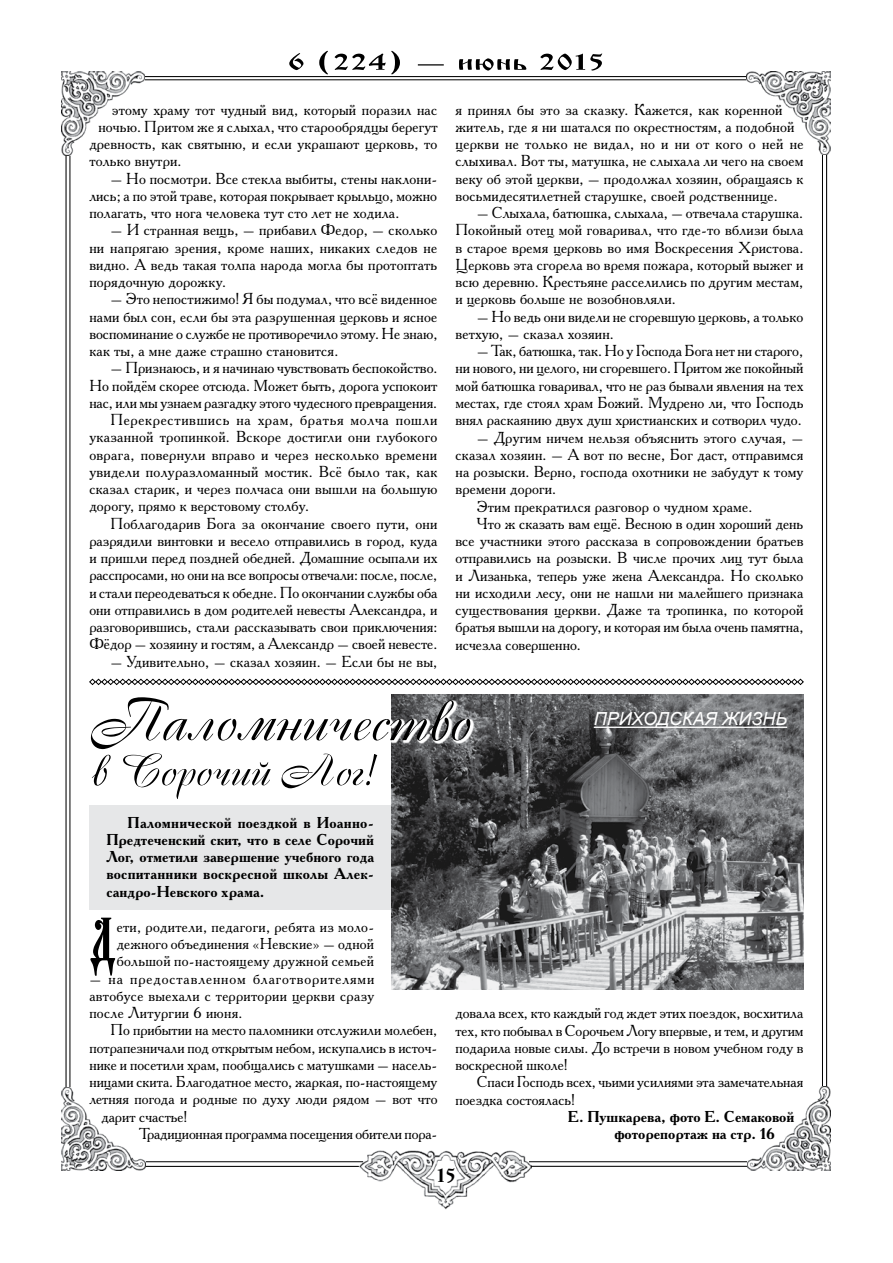
<style>
.page{position:relative;width:893px;height:1263px;background:#fff}
.page>*{position:absolute;margin:0;border:0;box-sizing:border-box;transform-origin:0 0}
.t1{font:65.1px "Evangelie";color:#000;scale:.8 1}
.t2{font:19.5px "Izhitsa";color:#000}
.t3{font:italic 18px "Arial";color:#fff}
.t4{font:15.9px/17.2px "Academy C";letter-spacing:.01em;color:#000;text-align:justify}
.t5{font:15.9px "Academy C";letter-spacing:-.01em;color:#000}
.t6{font:15.9px "Academy C";letter-spacing:.04em;color:#000}
.t7{font:15.75px/17.2px "Academy C";color:#000;text-align:justify}
.t8{font:700 15.75px/17.2px "Academy C";color:#000}
</style>
<div class="page">
<img style="left:357px;top:1150px;width:174px;height:59px">
<hr style="left:129px;top:76px;width:632px;height:1px;background:#000">
<hr style="left:132px;top:80px;width:629px;height:1px;background:#000">
<hr style="left:66px;top:155px;width:1px;height:952px;background:#000">
<hr style="left:70px;top:155px;width:1px;height:952px;background:#000">
<hr style="left:826px;top:153px;width:1px;height:951px;background:#000">
<hr style="left:822px;top:153px;width:1px;height:952px;background:#000">
<hr style="left:131px;top:1161px;width:232px;height:1px;background:#000">
<hr style="left:132px;top:1166px;width:227px;height:1px;background:#000">
<hr style="left:529px;top:1161px;width:232px;height:1px;background:#000">
<hr style="left:531px;top:1166px;width:232px;height:1px;background:#000">
<img style="left:62px;top:72px;width:82px;height:83px">
<img style="left:747px;top:72px;width:83px;height:82px">
<img style="left:748px;top:1086px;width:82px;height:84px">
<img style="left:62px;top:1088px;width:83px;height:82px">
<svg style="left:289px;top:51px;width:313px;height:24px"></svg>
<div style="left:89px;top:805px;width:302px;height:105px;background:#e6e7e8"></div>
<svg style="left:89px;top:678px;width:715px;height:7px"></svg>
<img style="left:391px;top:694px;width:413px;height:295px">
<svg style="left:90px;top:696px;width:384px;height:56px"></svg>
<svg style="left:91px;top:697px;width:379px;height:102px"></svg>
<hr style="left:594px;top:727px;width:193px;height:1px;background:#fff">
<p class="t4" style="left:112px;top:100px;width:327px">этому храму тот чудный вид, который поразил нас</p>
<p class="t4" style="left:98px;top:118px;width:341px">ночью. Притом же я слыхал, что старообрядцы берегут</p>
<p class="t4" style="left:89px;top:135px;width:350px">древность, как святыню, и если украшают церковь, то</p>
<p class="t4" style="left:89px;top:152px;width:94px">только внутри.</p>
<p class="t4" style="left:89px;top:169px;width:349px;text-indent:21px">– Но посмотри. Все стекла выбиты, стены наклони&shy;лись; а по этой траве, которая покрывает крыльцо, можно полагать, что нога человека тут сто лет не ходила.</p>
<p class="t4" style="left:89px;top:221px;width:350px;text-indent:21px">– И странная вещь, – прибавил Федор, – сколько ни напрягаю зрения, кроме наших, никаких следов не видно. А ведь такая толпа народа могла бы протоптать порядочную дорожку.</p>
<p class="t4" style="left:89px;top:290px;width:350px;text-indent:21px">– Это непостижимо! Я бы подумал, что всё виденное нами был сон, если бы эта разрушенная церковь и ясное воспоминание о службе не противоречило этому. Не знаю, как ты, а мне даже страшно становится.</p>
<p class="t4" style="left:111px;top:359px;width:328px">– Признаюсь, и я начинаю чувствовать беспокойство.</p>
<p class="t4" style="left:89px;top:376px;width:350px">Но пойдём скорее отсюда. Может быть, дорога успокоит</p>
<p class="t4" style="left:89px;top:394px;width:349px">нас, или мы узнаем разгадку этого чудесного превращения.</p>
<p class="t6" style="left:111px;top:410px;width:328px">Перекрестившись на храм, братья молча пошли</p>
<p class="t4" style="left:89px;top:428px;width:349px">указанной тропинкой. Вскоре достигли они глубокого</p>
<p class="t4" style="left:89px;top:445px;width:349px">оврага, повернули вправо и через несколько времени</p>
<p class="t4" style="left:89px;top:463px;width:350px">увидели полуразломанный мостик. Всё было так, как</p>
<p class="t4" style="left:89px;top:480px;width:350px">сказал старик, и через полчаса они вышли на большую</p>
<p class="t4" style="left:89px;top:497px;width:221px">дорогу, прямо к верстовому столбу.</p>
<p class="t4" style="left:111px;top:514px;width:328px">Поблагодарив Бога за окончание своего пути, они</p>
<p class="t4" style="left:89px;top:532px;width:350px">разрядили винтовки и весело отправились в город, куда</p>
<p class="t4" style="left:89px;top:549px;width:350px">и пришли перед поздней обедней. Домашние осыпали их</p>
<p class="t5" style="left:89px;top:565px;width:349px">расспросами, но они на все вопросы отвечали: после, после,</p>
<p class="t4" style="left:89px;top:583px;width:350px">и стали переодеваться к обедне. По окончании службы оба</p>
<p class="t4" style="left:89px;top:601px;width:350px">они отправились в дом родителей невесты Александра, и</p>
<p class="t4" style="left:89px;top:618px;width:350px">разговорившись, стали рассказывать свои приключения:</p>
<p class="t4" style="left:89px;top:635px;width:350px">Фёдор – хозяину и гостям, а Александр – своей невесте.</p>
<p class="t4" style="left:111px;top:652px;width:328px">– Удивительно, – сказал хозяин. – Если бы не вы,</p>
<p class="t4" style="left:455px;top:100px;width:350px;text-align:left">я принял бы это за сказку. Кажется, как коренной житель, где я ни шатался по окрестностям, а подобной церкви не только не видал, но и ни от кого о ней не слыхивал. Вот ты, матушка, не слыхала ли чего на своем веку об этой церкви, – продолжал хозяин, обращаясь к восьмидесятилетней старушке, своей родственнице.</p>
<p class="t4" style="left:455px;top:204px;width:349px;text-indent:21px">– Слыхала, батюшка, слыхала, – отвечала старушка.<br>Покойный отец мой говаривал, что где-то вблизи была в старое время церковь во имя Воскресения Христова.<br>Церковь эта сгорела во время пожара, который выжег и всю деревню. Крестьяне расселились по другим местам, и церковь больше не возобновляли.</p>
<p class="t4" style="left:455px;top:307px;width:349px;text-indent:21px">– Но ведь они видели не сгоревшую церковь, а только ветхую, – сказал хозяин.</p>
<p class="t4" style="left:455px;top:342px;width:350px;text-indent:21px">– Так, батюшка, так. Но у Господа Бога нет ни старого, ни нового, ни целого, ни сгоревшего. Притом же покойный мой батюшка говаривал, что не раз бывали явления на тех местах, где стоял храм Божий. Мудрено ли, что Господь внял раскаянию двух душ христианских и сотворил чудо.</p>
<p class="t4" style="left:477px;top:428px;width:328px">– Другим ничем нельзя объяснить этого случая, –</p>
<p class="t4" style="left:455px;top:445px;width:349px">сказал хозяин. – А вот по весне, Бог даст, отправимся</p>
<p class="t4" style="left:455px;top:463px;width:349px">на розыски. Верно, господа охотники не забудут к тому</p>
<p class="t4" style="left:455px;top:480px;width:102px">времени дороги.</p>
<p class="t4" style="left:477px;top:497px;width:277px">Этим прекратился разговор о чудном храме.</p>
<p class="t4" style="left:477px;top:514px;width:328px">Что ж сказать вам ещё. Весною в один хороший день</p>
<p class="t4" style="left:455px;top:532px;width:349px">все участники этого рассказа в сопровождении братьев</p>
<p class="t4" style="left:455px;top:549px;width:350px">отправились на розыски. В числе прочих лиц тут была</p>
<p class="t4" style="left:455px;top:566px;width:349px">и Лизанька, теперь уже жена Александра. Но сколько</p>
<p class="t4" style="left:455px;top:583px;width:349px">ни исходили лесу, они не нашли ни малейшего признака</p>
<p class="t4" style="left:455px;top:601px;width:349px">существования церкви. Даже та тропинка, по которой</p>
<p class="t4" style="left:455px;top:618px;width:349px">братья вышли на дорогу, и которая им была очень памятна,</p>
<p class="t4" style="left:455px;top:635px;width:127px">исчезла совершенно.</p>
<p class="t3" style="left:594px;top:707px;width:195px">приходская жизнь</p>
<p class="t8" style="left:106px;top:813px;width:269px;text-align:justify;text-indent:21px">Паломнической поездкой в Иоанно-Предтеченский скит, что в селе Сорочий Лог, отметили завершение учебного года воспитанники воскресной школы Алек&shy;сандро-Невского храма.</p>
<h1 class="t1" style="left:89px;top:900px;width:34px">Д</h1>
<p class="t7" style="left:117px;top:918px;width:259px">ети, родители, педагоги, ребята из моло&shy;дежного объединения «Невские» – одной большой по-настоящему дружной семьей</p>
<p class="t7" style="left:89px;top:969px;width:286px">– на предоставленном благотворителями автобусе выехали с территории церкви сразу после Литургии 6 июня.</p>
<p class="t7" style="left:111px;top:1021px;width:328px">По прибытии на место паломники отслужили молебен,</p>
<p class="t7" style="left:89px;top:1038px;width:350px">потрапезничали под открытым небом, искупались в источ-</p>
<p class="t7" style="left:89px;top:1055px;width:350px">нике и посетили храм, пообщались с матушками – насель-</p>
<p class="t7" style="left:89px;top:1073px;width:350px">ницами скита. Благодатное место, жаркая, по-настоящему</p>
<p class="t7" style="left:89px;top:1090px;width:350px">летняя погода и родные по духу люди рядом – вот что</p>
<p class="t7" style="left:101px;top:1107px;width:88px">дарит счастье!</p>
<p class="t7" style="left:139px;top:1124px;width:300px">Традиционная программа посещения обители пора-</p>
<p class="t7" style="left:455px;top:1004px;width:349px">довала всех, кто каждый год ждет этих поездок, восхитила тех, кто побывал в Сорочьем Логу впервые, и тем, и другим подарила новые силы. До встречи в новом учебном году в воскресной школе!</p>
<p class="t7" style="left:455px;top:1073px;width:349px;text-indent:21px">Спаси Господь всех, чьими усилиями эта замечательная поездка состоялась!</p>
<p class="t8" style="left:614px;top:1107px;width:182px;text-indent:-46px">Е. Пушкарева, фото Е. Семаковой фоторепортаж на стр. 16</p>
<p class="t2" style="left:437px;top:1164px;width:21px">15</p>
</div>
